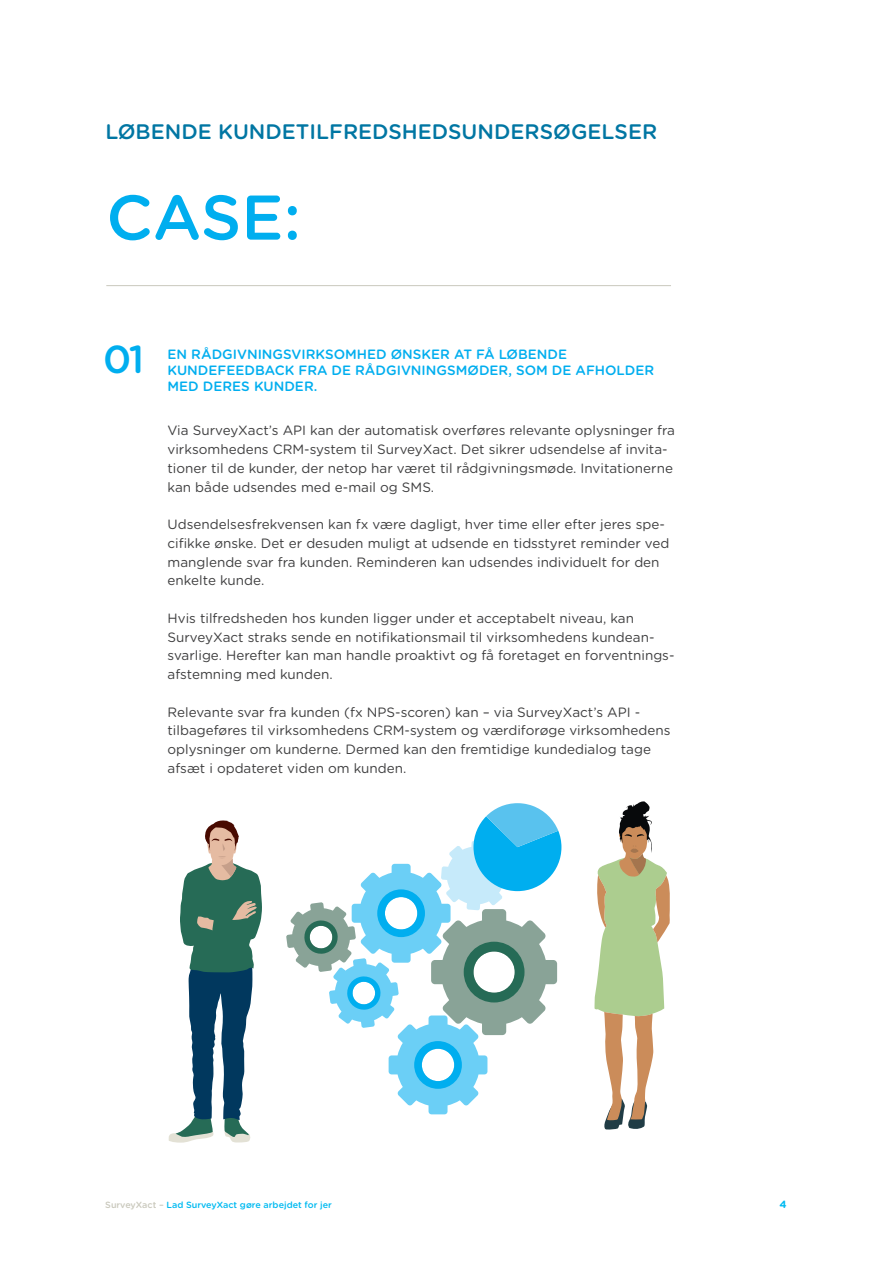
<style>
.page{position:relative;width:893px;height:1263px;background:#fff}
.page>*{position:absolute;margin:0;border:0;box-sizing:border-box;transform-origin:0 0}
.Large_heading{font:500 63px "Gotham Rounded";color:#00aeef}
.t1{font:500 39px "Gotham Rounded";color:#00aeef}
.Small_heading{font:500 21px "Gotham Rounded";color:#0076a3}
.Body{font:13.5px/18.8px "Gotham Rounded";color:#3e3e3f}
.Subheading{font:500 13.5px/16.2px "Gotham Rounded";color:#00aeef}
.t2{font:700 10.5px "Gotham Rounded";color:#00baf1}
.t3{font:500 9px "Gotham Rounded";color:#00baf1}
.s1{color:#cac9bd}
</style>
<div class="page">
<hr style="left:106px;top:285px;width:565px;height:1px;background:#cac9bd">
<svg style="left:168px;top:820px;width:94px;height:322px"></svg>
<svg style="left:594px;top:801px;width:76px;height:329px"></svg>
<svg style="left:286px;top:803px;width:275px;height:311px"></svg>
<p class="Small_heading" style="left:106px;top:117px;width:553px">LØBENDE KUNDETILFREDSHEDSUNDERSØGELSER</p>
<p class="Large_heading" style="left:106px;top:172px;width:196px">CASE:</p>
<p class="t1" style="left:103px;top:331px;width:43px">01</p>
<p class="Subheading" style="left:168px;top:345px;width:488px">EN RÅDGIVNINGSVIRKSOMHED ØNSKER AT FÅ LØBENDE<br>KUNDEFEEDBACK FRA DE RÅDGIVNINGSMØDER, SOM DE AFHOLDER<br>MED DERES KUNDER.</p>
<p class="Body" style="left:168px;top:421px;width:509px">Via SurveyXact’s API kan der automatisk overføres relevante oplysninger fra virksomhedens CRM-system til SurveyXact. Det sikrer udsendelse af invita&shy;tioner til de kunder, der netop har været til rådgivningsmøde. Invitationerne kan både udsendes med e-mail og SMS.</p>
<p class="Body" style="left:168px;top:514px;width:503px">Udsendelsesfrekvensen kan fx være dagligt, hver time eller efter jeres spe&shy;cifikke ønske. Det er desuden muligt at udsende en tidsstyret reminder ved manglende svar fra kunden. Reminderen kan udsendes individuelt for den enkelte kunde.</p>
<p class="Body" style="left:168px;top:608px;width:508px">Hvis tilfredsheden hos kunden ligger under et acceptabelt niveau, kan SurveyXact straks sende en notifikationsmail til virksomhedens kundean&shy;svarlige. Herefter kan man handle proaktivt og få foretaget en forventnings&shy;afstemning med kunden.</p>
<p class="Body" style="left:168px;top:702px;width:504px">Relevante svar fra kunden (fx NPS-scoren) kan – via SurveyXact’s API - tilbageføres til virksomhedens CRM-system og værdiforøge virksomhedens oplysninger om kunderne. Dermed kan den fremtidige kundedialog tage afsæt i opdateret viden om kunden.</p>
<p class="t3" style="left:105px;top:1198px;width:228px"><span class="s1">SurveyXact –</span> Lad SurveyXact gøre arbejdet for jer</p>
<p class="t2" style="left:779px;top:1197px;width:9px">4</p>
</div>
